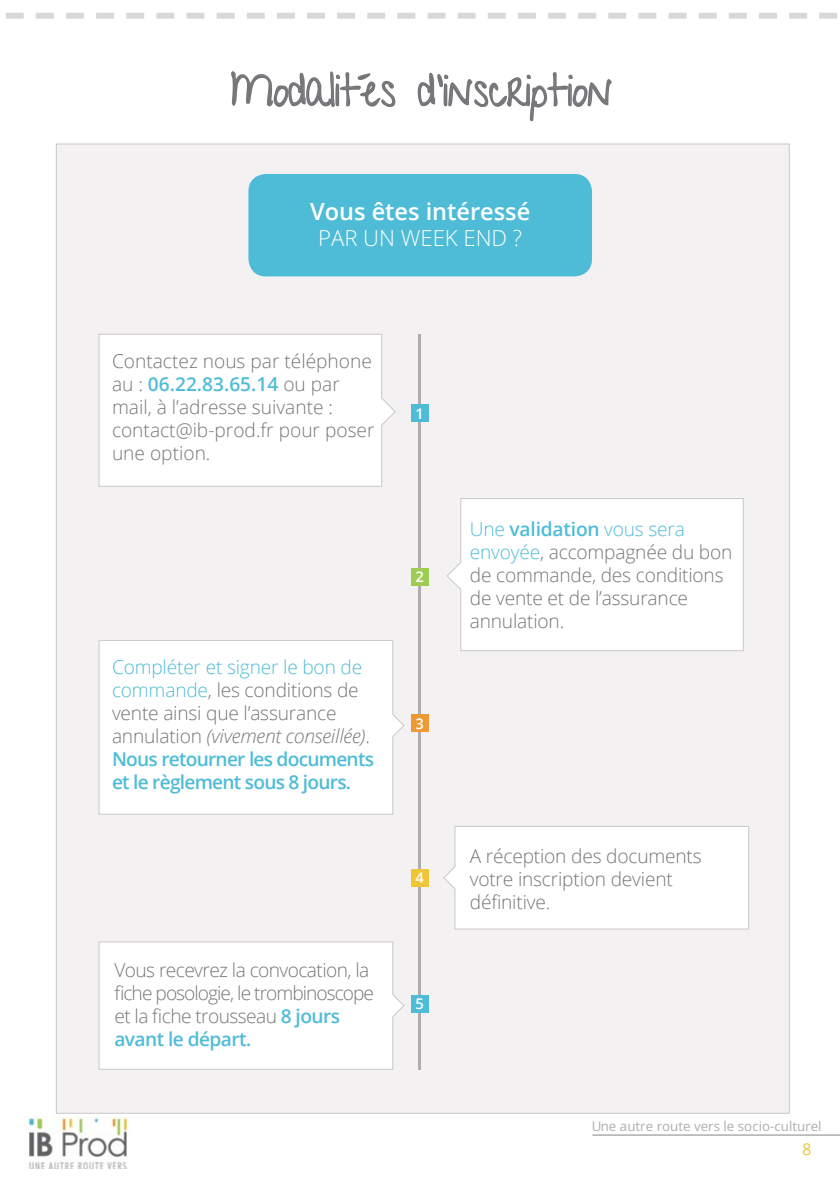
<style>
.page{position:relative;width:840px;height:1191px;background:#fff}
.page>*{position:absolute;margin:0;border:0;box-sizing:border-box;transform-origin:0 0}
.t1{font:44.2px "Give You Glory";color:#757679}
.t2{font:600 23.6px "Open Sans";color:#fff}
.t3{font:300 22px "Open Sans";color:#fff}
.t4{font:300 19.2px/23px "Open Sans";letter-spacing:-.01em;color:#757679}
.t5{font:300 19.2px/23px "Open Sans";letter-spacing:-.05em;color:#757679}
.t6{font:16.4px "Open Sans";color:#efc635}
.t7{font:600 14.8px "Open Sans";color:#fff}
.t8{font:13.4px "Open Sans";color:#757679}
.s1{font-weight:600;color:#4fbcd7}
.s2{color:#4fbcd7}
.s3{font-style:italic}
</style>
<div class="page">
<hr style="left:592px;top:1134px;width:247px;height:1px;background:#757679">
<svg style="left:5px;top:13px;width:832px;height:6px"></svg>
<img style="left:27px;top:1113px;width:121px;height:55px">
<div style="left:56px;top:144px;width:733px;height:969px;background:#f3f1f1;border:1px solid #cac8c9"></div>
<div style="left:248px;top:174px;width:343px;height:102px;background:#4fbcd7;border-radius:18px"></div>
<svg style="left:231px;top:71px;width:165px;height:36px"></svg>
<svg style="left:417px;top:72px;width:195px;height:50px"></svg>
<hr style="left:418px;top:334px;width:2px;height:735px;background:#afadaf">
<div style="left:411px;top:404px;width:17px;height:18px;background:#4fbcd7"></div>
<div style="left:411px;top:568px;width:17px;height:18px;background:#9fcd54"></div>
<div style="left:411px;top:714px;width:17px;height:18px;background:#ee9934"></div>
<div style="left:411px;top:869px;width:17px;height:18px;background:#efc635"></div>
<div style="left:411px;top:995px;width:17px;height:18px;background:#4fbcd7"></div>
<svg style="left:98px;top:333px;width:298px;height:154px"></svg>
<div style="left:447px;top:498px;width:296px;height:153px;background:#fff"></div>
<div style="left:98px;top:640px;width:306px;height:175px;background:#fff"></div>
<div style="left:443px;top:826px;width:306px;height:103px;background:#fff"></div>
<svg style="left:98px;top:941px;width:306px;height:129px"></svg>
<h1 class="t1" style="left:231px;top:65px;width:382px">Modalités d’inscription</h1>
<p class="t2" style="left:310px;top:195px;width:222px">Vous êtes intéressé</p>
<p class="t3" style="left:318px;top:223px;width:205px">par un week end ?</p>
<p class="t4" style="left:112px;top:349px;width:264px">Contactez nous par téléphone au : <span class="s1">06.22.83.65.14</span> ou par mail, à l’adresse suivante : contact@ib-prod.fr pour poser une option.</p>
<p class="t7" style="left:415px;top:403px;width:10px">1</p>
<p class="t4" style="left:112px;top:655px;width:263px"><span class="s2">Compléter et signer le bon de commande</span>, les conditions de vente ainsi que l’assurance annulation <span class="s3">(vivement conseillée)</span>.<br><span class="s1">Nous retourner les documents et le règlement sous 8 jours.</span></p>
<p class="t5" style="left:114px;top:958px;width:261px">Vous recevrez la convocation, la fiche posologie, le trombinoscope et la fiche trousseau <span class="s1">8 jours avant le départ.</span></p>
<p class="t7" style="left:415px;top:567px;width:10px">2</p>
<p class="t7" style="left:415px;top:713px;width:10px">3</p>
<p class="t7" style="left:415px;top:868px;width:10px">4</p>
<p class="t7" style="left:415px;top:994px;width:10px">5</p>
<p class="t4" style="left:469px;top:517px;width:264px"><span class="s2">U ne</span> <span class="s1">validation</span> <span class="s2">vous sera envoyée</span>, accompagnée du bon de commande, des conditions de vente et de l’assurance annulation.</p>
<p class="t4" style="left:469px;top:844px;width:233px">A réception des documents votre inscription devient définitive.</p>
<p class="t8" style="left:590px;top:1116px;width:232px">Une autre route vers le socio-culturel</p>
<p class="t6" style="left:801px;top:1138px;width:11px">8</p>
</div>
